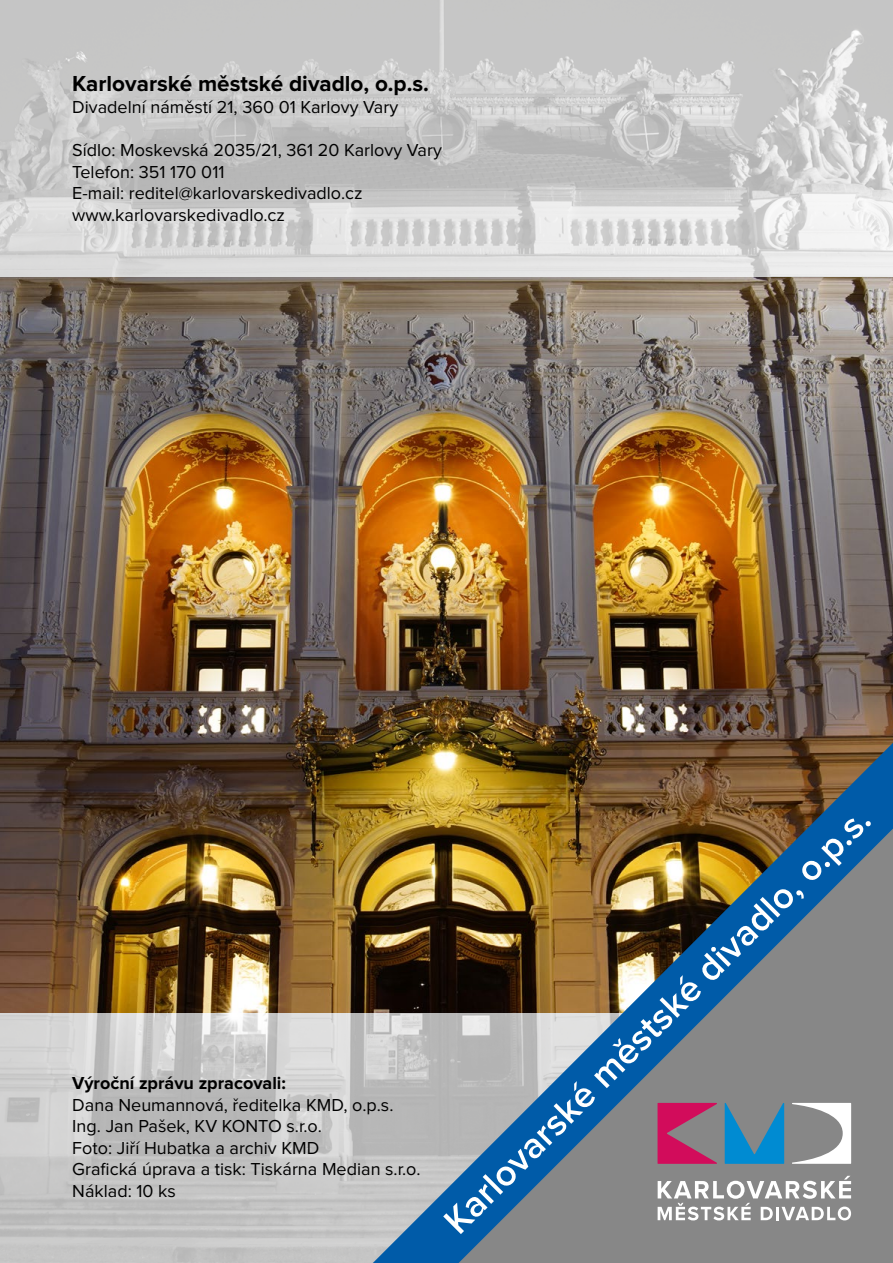
<style>
.page{position:relative;width:893px;height:1263px;background:#fff}
.page>*{position:absolute;margin:0;border:0;box-sizing:border-box;transform-origin:0 0}
.t1{font:600 37.5px "Proxima Nova";color:#fff}
.t2{font:700 22.5px "Proxima Nova";color:#000}
.t3{font:18px/21.6px "Proxima Nova";color:#000}
.t4{font:700 18px "Proxima Nova";color:#000}
</style>
<div class="page">
<img style="left:0;top:0;width:893px;height:1263px">
<img style="left:0;top:278px;width:893px;height:734px">
<img style="left:373px;top:743px;width:520px;height:520px">
<svg style="left:459px;top:828px;width:434px;height:435px;background:#6d7777"></svg>
<svg style="left:725px;top:1103px;width:59px;height:61px;background:#3889b2"></svg>
<svg style="left:657px;top:1103px;width:60px;height:61px;background:#b23f6d"></svg>
<svg style="left:792px;top:1103px;width:59px;height:61px"></svg>
<svg style="left:658px;top:1176px;width:193px;height:44px"></svg>
<p class="t2" style="left:72px;top:73px;width:358px">Karlovarské městské divadlo, o.p.s.</p>
<p class="t3" style="left:72px;top:97px;width:327px">Divadelní náměstí 21, 360 01 Karlovy Vary</p>
<p class="t3" style="left:72px;top:140px;width:371px">Sídlo: Moskevská 2035/21, 361 20 Karlovy Vary Telefon: 351 170 011<br>E-mail: reditel@karlovarskedivadlo.cz www.karlovarskedivadlo.cz</p>
<p class="t4" style="left:72px;top:1075px;width:215px">Výroční zprávu zpracovali:</p>
<p class="t3" style="left:72px;top:1094px;width:350px">Dana Neumannová, ředitelka KMD, o.p.s.<br>Ing. Jan Pašek, KV KONTO s.r.o.<br>Foto: Jiří Hubatka a archiv KMD<br>Grafická úprava a tisk: Tiskárna Median s.r.o.<br>Náklad: 10 ks</p>
<h1 class="t1" style="left:438px;top:1215px;width:587px;rotate:-45deg">Karlovarské městské divadlo, o.p.s.</h1>
</div>
